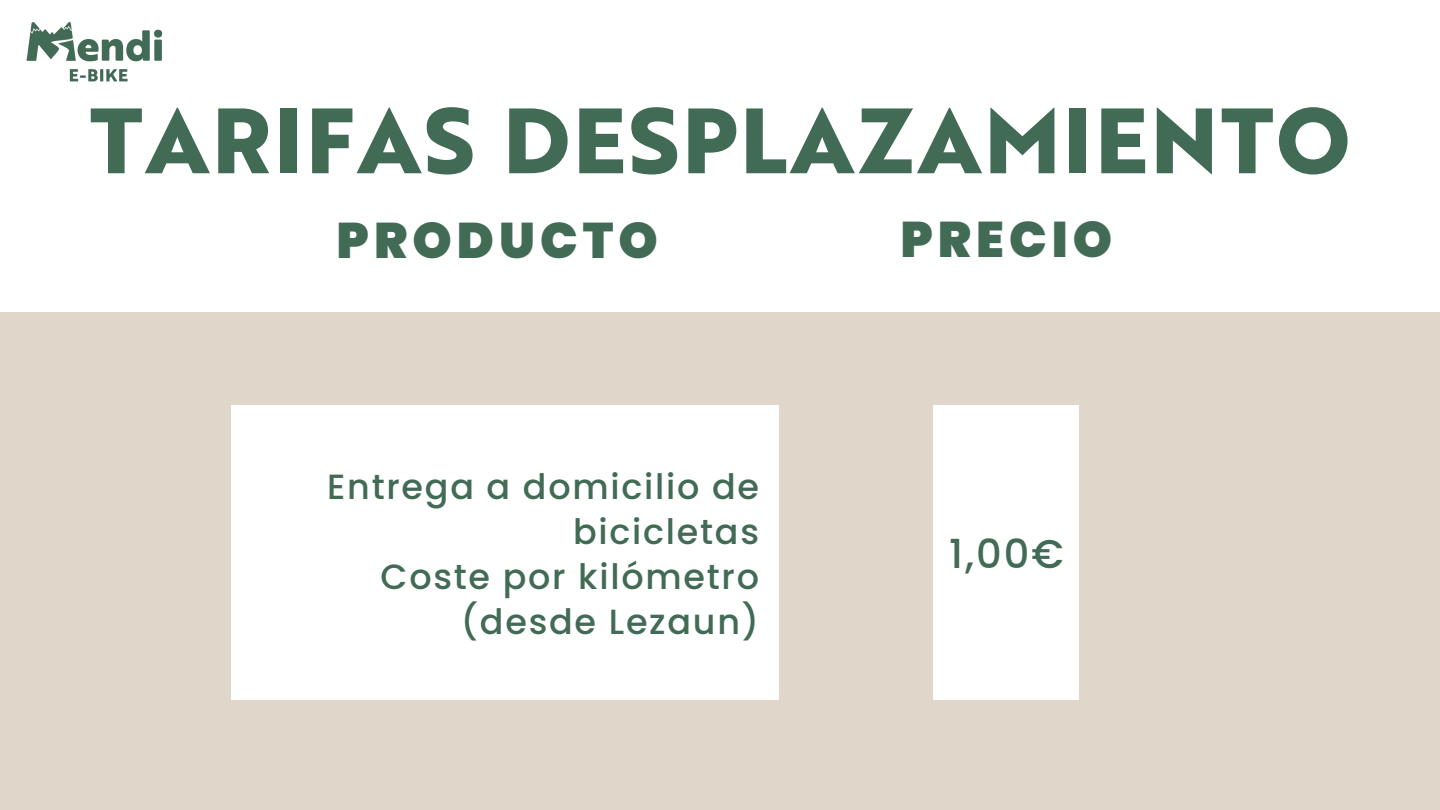
<style>
.page{position:relative;width:1440px;height:810px;background:#e0d6ca}
.page>*{position:absolute;margin:0;border:0;box-sizing:border-box;transform-origin:0 0}
.t1{font:800 90px "Brother 1816";letter-spacing:.03em;color:#426b55}
.t2{font:900 50px "Poppins";letter-spacing:.1em;color:#426b55}
.t3{font:500 40px "Poppins";color:#426b55}
.t4{font:500 35px/45px "Poppins";letter-spacing:.05em;color:#426b55;text-align:right}
</style>
<div class="page">
<div style="left:0;top:0;width:1440px;height:311px;background:#fff"></div>
<div style="left:231px;top:405px;width:548px;height:295px;background:#fff"></div>
<div style="left:934px;top:405px;width:145px;height:295px;background:#fff"></div>
<img style="left:26px;top:22px;width:137px;height:60px">
<h1 class="t1" style="left:90px;top:105px;width:1262px">TARIFAS DESPLAZAMIENTO</h1>
<h2 class="t2" style="left:337px;top:206px;width:323px">PRODUCTO</h2>
<h2 class="t2" style="left:900px;top:205px;width:213px">PRECIO</h2>
<p class="t4" style="left:327px;top:465px;width:433px">Entrega a domicilio de bicicletas<br>Coste por kilómetro (desde Lezaun)</p>
<p class="t3" style="left:949px;top:526px;width:116px">1,00€</p>
</div>
